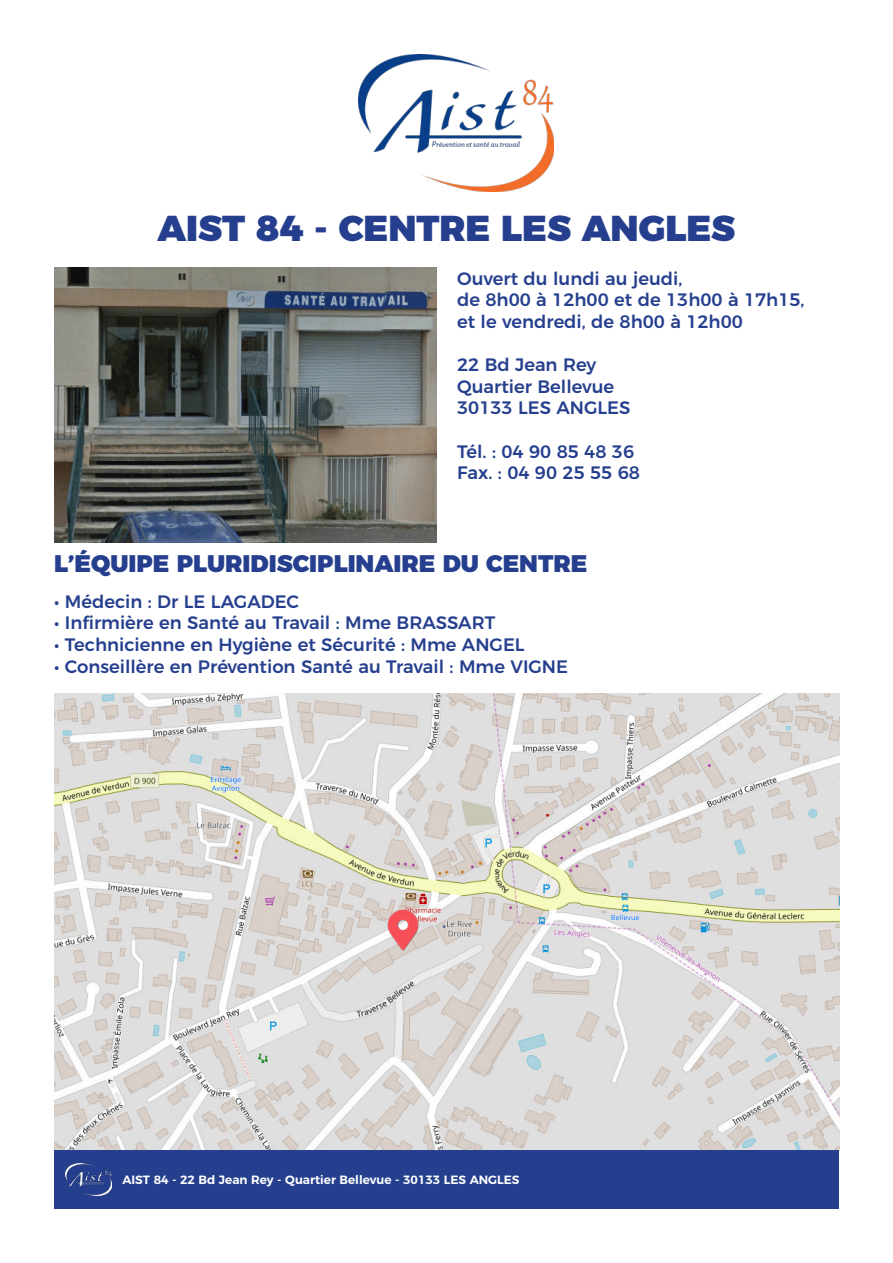
<style>
.page{position:relative;width:893px;height:1263px;background:#fff}
.page>*{position:absolute;margin:0;border:0;box-sizing:border-box;transform-origin:0 0}
.t1{font:900 36px "Montserrat";color:#253f8e}
.t2{font:900 24px "Montserrat";color:#253f8e}
.t3{font:500 18px/21.6px "Montserrat";color:#253f8e}
.t4{font:600 12px "Montserrat";color:#fff}
</style>
<div class="page">
<img style="left:54px;top:694px;width:785px;height:456px">
<div style="left:54px;top:1150px;width:785px;height:59px;background:#253f8e"></div>
<img style="left:358px;top:55px;width:196px;height:136px">
<img style="left:65px;top:1163px;width:47px;height:32px">
<img style="left:54px;top:267px;width:382px;height:275px">
<img style="left:381px;top:908px;width:44px;height:44px">
<h1 class="t1" style="left:157px;top:210px;width:579px">AIST 84 - CENTRE LES ANGLES</h1>
<p class="t3" style="left:457px;top:269px;width:349px">Ouvert du lundi au jeudi,<br>de 8h00 à 12h00 et de 13h00 à 17h15, et le vendredi, de 8h00 à 12h00</p>
<p class="t3" style="left:457px;top:355px;width:175px">22 Bd Jean Rey<br>Quartier Bellevue<br>30133 LES ANGLES</p>
<p class="t3" style="left:457px;top:442px;width:184px">Tél. : 04 90 85 48 36<br>Fax. : 04 90 25 55 68</p>
<h2 class="t2" style="left:54px;top:551px;width:535px">L’ÉQUIPE PLURIDISCIPLINAIRE DU CENTRE</h2>
<p class="t3" style="left:54px;top:592px;width:246px">• Médecin : Dr LE LAGADEC</p>
<p class="t3" style="left:54px;top:613px;width:443px">• Infirmière en Santé au Travail : Mme BRASSART</p>
<p class="t3" style="left:54px;top:635px;width:472px">• Technicienne en Hygiène et Sécurité : Mme ANGEL</p>
<p class="t3" style="left:54px;top:657px;width:515px">• Conseillère en Prévention Santé au Travail : Mme VIGNE</p>
<p class="t4" style="left:122px;top:1175px;width:399px">AIST 84 - 22 Bd Jean Rey - Quartier Bellevue - 30133 LES ANGLES</p>
</div>
